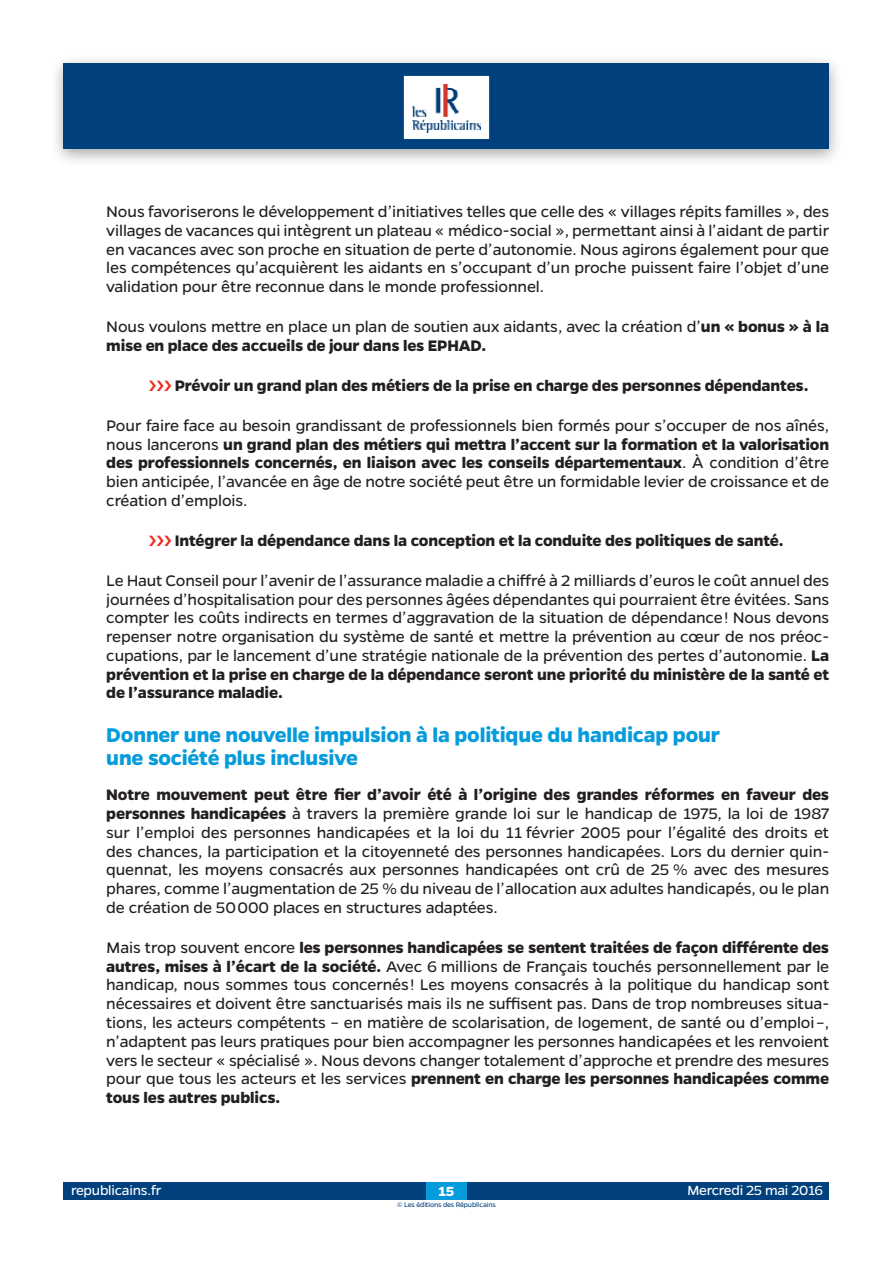
<style>
.page{position:relative;width:893px;height:1263px;background:#fff}
.page>*{position:absolute;margin:0;border:0;box-sizing:border-box;transform-origin:0 0}
.t1{font:700 22.5px/22.5px "Gentona";letter-spacing:-.01em;color:#069bda}
.t2{font:17.25px/18.8px "Gentona";letter-spacing:-.01em;color:#231f20;text-align:justify}
.t3{font:700 17.25px "Gentona";letter-spacing:-.01em;color:#231f20}
.t4{font:15px "Gentona";letter-spacing:-.015em;color:#fff}
.t5{font:700 15px "Gentona";color:#fff}
.t6{font:7.5px "Gentona";letter-spacing:-.015em;color:#00407c}
.s1{font-weight:700}
</style>
<div class="page">
<div style="left:49px;top:54px;width:794px;height:113px;background:#231f20;opacity:.4"></div>
<div style="left:64px;top:64px;width:765px;height:85px;background:#00407c"></div>
<div style="left:64px;top:1182px;width:765px;height:17px;background:#00407c"></div>
<div style="left:403px;top:75px;width:87px;height:64px;background:#fff"></div>
<img style="left:412px;top:84px;width:69px;height:48px">
<div style="left:403px;top:75px;width:87px;height:65px;border:1px solid #00407c"></div>
<div style="left:426px;top:1182px;width:41px;height:17px;background:#069bda"></div>
<p class="t2" style="left:106px;top:202px;width:724px">Nous favoriserons le développement d’initiatives telles que celle des « villages répits familles », des villages de vacances qui intègrent un plateau « médico-social », permettant ainsi à l’aidant de partir en vacances avec son proche en situation de perte d’autonomie. Nous agirons également pour que les compétences qu’acquièrent les aidants en s’occupant d’un proche puissent faire l’objet d’une validation pour être reconnue dans le monde professionnel.</p>
<p class="t2" style="left:106px;top:317px;width:724px">Nous voulons mettre en place un plan de soutien aux aidants, avec la création d’<span class="s1">un « bonus » à la mise en place des accueils de jour dans les EPHAD.</span></p>
<p class="t3" style="left:175px;top:375px;width:635px">Prévoir un grand plan des métiers de la prise en charge des personnes dépendantes.</p>
<p class="t2" style="left:106px;top:416px;width:724px">Pour faire face au besoin grandissant de professionnels bien formés pour s’occuper de nos aînés, nous lancerons <span class="s1">un grand plan des métiers qui mettra l’accent sur la formation et la valorisation des professionnels concernés, en liaison avec les conseils départementaux</span>. À condition d’être bien anticipée, l’avancée en âge de notre société peut être un formidable levier de croissance et de création d’emplois.</p>
<p class="t3" style="left:175px;top:530px;width:610px">Intégrer la dépendance dans la conception et la conduite des politiques de santé.</p>
<p class="t2" style="left:106px;top:571px;width:724px">Le Haut Conseil pour l’avenir de l’assurance maladie a chiffré à 2 milliards d’euros le coût annuel des journées d’hospitalisation pour des personnes âgées dépendantes qui pourraient être évitées. Sans compter les coûts indirects en termes d’aggravation de la situation de dépendance ! Nous devons repenser notre organisation du système de santé et mettre la prévention au cœur de nos préoc&shy;cupations, par le lancement d’une stratégie nationale de la prévention des pertes d’autonomie. <span class="s1">La prévention et la prise en charge de la dépendance seront une priorité du ministère de la santé et de l’assurance maladie.</span></p>
<h1 class="t1" style="left:106px;top:723px;width:615px">Donner une nouvelle impulsion à la politique du handicap pour une société plus inclusive</h1>
<p class="t2" style="left:106px;top:785px;width:724px"><span class="s1">Notre mouvement peut être fier d’avoir été à l’origine des grandes réformes en faveur des personnes handicapées</span> à travers la première grande loi sur le handicap de 1975, la loi de 1987 sur l’emploi des personnes handicapées et la loi du 11 février 2005 pour l’égalité des droits et des chances, la participation et la citoyenneté des personnes handicapées. Lors du dernier quin&shy;quennat, les moyens consacrés aux personnes handicapées ont crû de 25 % avec des mesures phares, comme l’augmentation de 25 % du niveau de l’allocation aux adultes handicapés, ou le plan de création de 50 000 places en structures adaptées.</p>
<p class="t2" style="left:106px;top:938px;width:724px">Mais trop souvent encore <span class="s1">les personnes handicapées se sentent traitées de façon différente des autres, mises à l’écart de la société.</span> Avec 6 millions de Français touchés personnellement par le handicap, nous sommes tous concernés ! Les moyens consacrés à la politique du handicap sont nécessaires et doivent être sanctuarisés mais ils ne suffisent pas. Dans de trop nombreuses situa&shy;tions, les acteurs compétents – en matière de scolarisation, de logement, de santé ou d’emploi –, n’adaptent pas leurs pratiques pour bien accompagner les personnes handicapées et les renvoient vers le secteur « spécialisé ». Nous devons changer totalement d’approche et prendre des mesures pour que tous les acteurs et les services <span class="s1">prennent en charge les personnes handicapées comme tous les autres publics.</span></p>
<p class="t4" style="left:71px;top:1182px;width:92px">republicains.fr</p>
<p class="t4" style="left:687px;top:1182px;width:137px">Mercredi 25 mai 2016</p>
<p class="t6" style="left:397px;top:1201px;width:100px">© Les éditions des Républicains</p>
<p class="t5" style="left:438px;top:1183px;width:17px">15</p>
</div>
